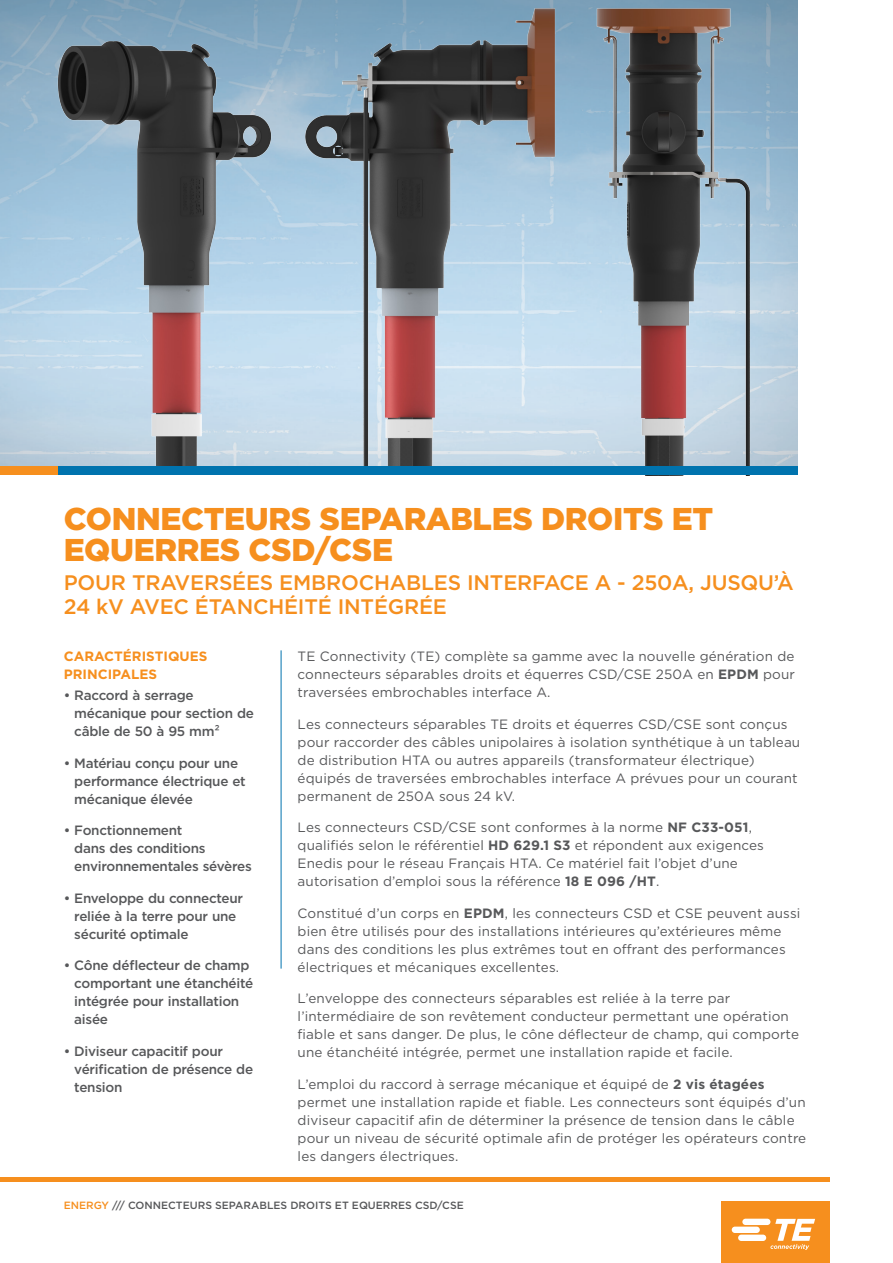
<style>
.page{position:relative;width:893px;height:1263px;background:#fff}
.page>*{position:absolute;margin:0;border:0;box-sizing:border-box;transform-origin:0 0}
.Cover_-_Main_Headlin{font:900 31.5px/31.5px "Gotham";letter-spacing:-.01em;color:#f68f1e}
.Cover_-_Subhead{font:500 21px/24px "Gotham";letter-spacing:-.01em;color:#f68f1e}
.Main_Body_Copy{font:13.5px/18px "Gotham";letter-spacing:.01em;color:#57585a}
.Key_Features_-_Bulle{font:500 13.5px/18px "Gotham";letter-spacing:-.02em;color:#57585a}
.KEY_FEATURE__TITLE{font:700 13.5px/18px "Gotham";color:#f68f1e}
.WP_Footer_Info{font:500 10.5px "Gotham";color:#57585a}
.s1{font-weight:700}
.s2{color:#f68f1e}
</style>
<div class="page">
<img style="left:0;top:0;width:298px;height:466px">
<div style="left:0;top:466px;width:58px;height:9px;background:#f68f1e"></div>
<hr style="left:0;top:1178px;width:829px;height:4px;background:#f68f1e">
<div style="left:721px;top:1201px;width:108px;height:62px;background:#f68f1e"></div>
<svg style="left:732px;top:1219px;width:83px;height:31px"></svg>
<img style="left:298px;top:0;width:263px;height:466px">
<img style="left:561px;top:0;width:237px;height:475px">
<img style="left:0;top:25px;width:294px;height:441px">
<div style="left:58px;top:466px;width:739px;height:9px;background:#0073ae"></div>
<hr style="left:281px;top:650px;width:1px;height:318px;background:#0073ae">
<p class="Cover_-_Main_Headlin" style="left:64px;top:503px;width:651px">CONNECTEURS SEPARABLES DROITS ET<br>EQUERRES CSD/CSE</p>
<p class="Cover_-_Subhead" style="left:64px;top:570px;width:732px">POUR TRAVERSÉES EMBROCHABLES INTERFACE A - 250A, JUSQU’À<br>24 kV AVEC ÉTANCHÉITÉ INTÉGRÉE</p>
<p class="KEY_FEATURE__TITLE" style="left:64px;top:647px;width:145px">CARACTÉRISTIQUES<br>PRINCIPALES</p>
<p class="Main_Body_Copy" style="left:298px;top:647px;width:499px;text-align:justify">TE Connectivity (TE) complète sa gamme avec la nouvelle génération de connecteurs séparables droits et équerres CSD/CSE 250A en <span class="s1">EPDM</span> pour traversées embrochables interface A.</p>
<p class="Main_Body_Copy" style="left:298px;top:715px;width:504px">Les connecteurs séparables TE droits et équerres CSD/CSE sont conçus pour raccorder des câbles unipolaires à isolation synthétique à un tableau de distribution HTA ou autres appareils (transformateur électrique) équipés de traversées embrochables interface A prévues pour un courant permanent de 250A sous 24 kV.</p>
<p class="Main_Body_Copy" style="left:298px;top:818px;width:468px">Les connecteurs CSD/CSE sont conformes à la norme <span class="s1">NF C33-051</span>, qualifiés selon le référentiel <span class="s1">HD 629.1 S3</span> et répondent aux exigences Enedis pour le réseau Français HTA. Ce matériel fait l’objet d’une autorisation d’emploi sous la référence <span class="s1">18 E 096 /HT</span>.</p>
<p class="Main_Body_Copy" style="left:298px;top:904px;width:504px">Constitué d’un corps en <span class="s1">EPDM</span>, les connecteurs CSD et CSE peuvent aussi bien être utilisés pour des installations intérieures qu’extérieures même dans des conditions les plus extrêmes tout en offrant des performances électriques et mécaniques excellentes.</p>
<p class="Main_Body_Copy" style="left:298px;top:989px;width:503px">L’enveloppe des connecteurs séparables est reliée à la terre par l’intermédiaire de son revêtement conducteur permettant une opération fiable et sans danger. De plus, le cône déflecteur de champ, qui comporte une étanchéité intégrée, permet une installation rapide et facile.</p>
<p class="Main_Body_Copy" style="left:298px;top:1075px;width:510px">L’emploi du raccord à serrage mécanique et équipé de <span class="s1">2 vis étagées </span>permet une installation rapide et fiable. Les connecteurs sont équipés d’un diviseur capacitif afin de déterminer la présence de tension dans le câble pour un niveau de sécurité optimale afin de protéger les opérateurs contre les dangers électriques.</p>
<p class="WP_Footer_Info" style="left:64px;top:1198px;width:402px"><span class="s2">ENERGY</span> /// CONNECTEURS SEPARABLES DROITS ET EQUERRES CSD/CSE</p>
<p class="Key_Features_-_Bulle" style="left:74px;top:686px;width:181px;text-indent:-11px">• Raccord à serrage mécanique pour section de câble de 50 à 95 mm²</p>
<p class="Key_Features_-_Bulle" style="left:74px;top:754px;width:173px;text-indent:-11px">• Matériau conçu pour une performance électrique et mécanique élevée</p>
<p class="Key_Features_-_Bulle" style="left:74px;top:821px;width:179px;text-indent:-11px">• Fonctionnement<br>dans des conditions environnementales sévères</p>
<p class="Key_Features_-_Bulle" style="left:74px;top:889px;width:170px;text-indent:-11px">• Enveloppe du connecteur reliée à la terre pour une sécurité optimale</p>
<p class="Key_Features_-_Bulle" style="left:74px;top:956px;width:181px;text-indent:-11px">• Cône déflecteur de champ comportant une étanchéité intégrée pour installation aisée</p>
<p class="Key_Features_-_Bulle" style="left:74px;top:1042px;width:180px;text-indent:-11px">• Diviseur capacitif pour vérification de présence de tension</p>
</div>
